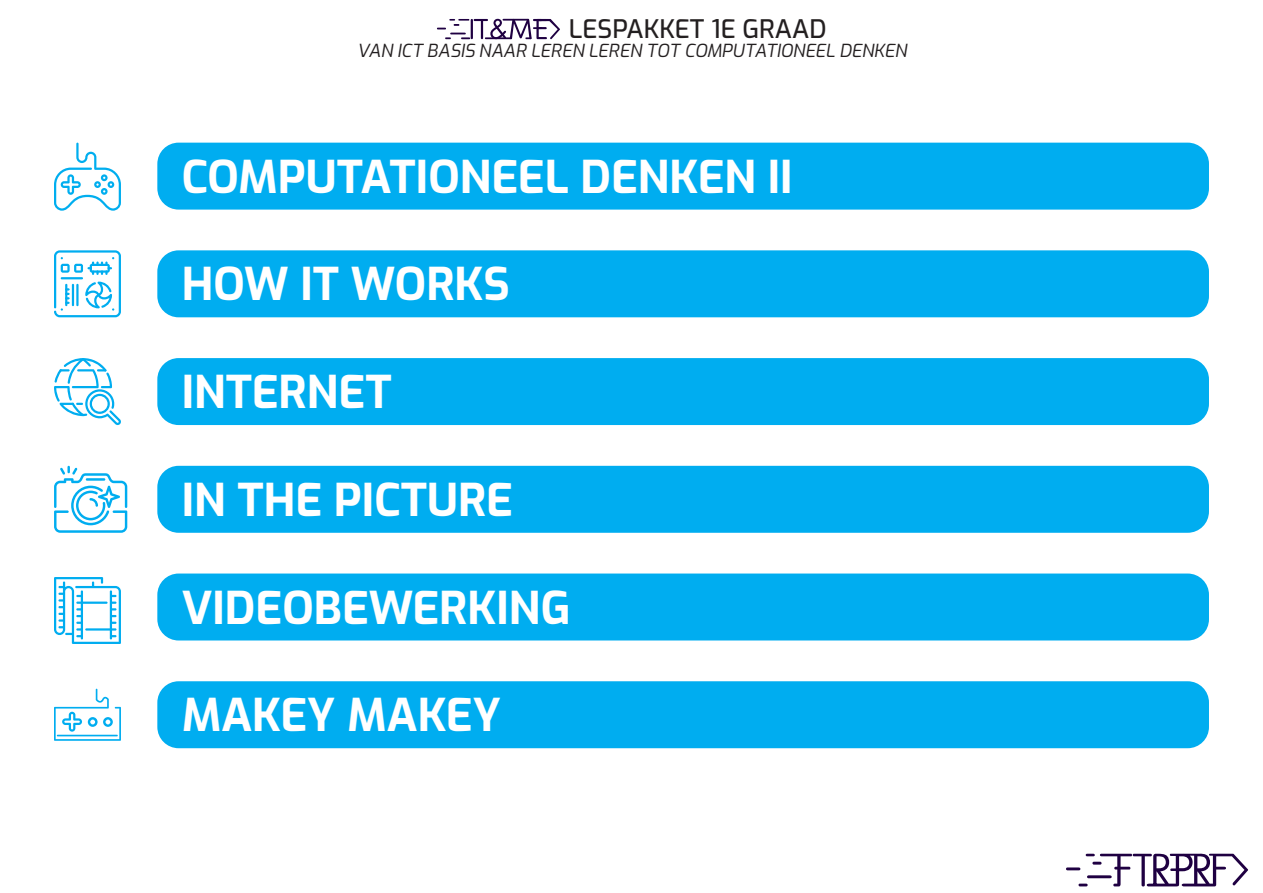
<style>
.page{position:relative;width:1263px;height:893px;background:#fff}
.page>*{position:absolute;margin:0;border:0;box-sizing:border-box;transform-origin:0 0}
.t1{font:700 45px "Exo";color:#fff}
.t2{font:500 25.5px "Exo";color:#231f20}
.t3{font:italic 18px "Exo";color:#231f20}
</style>
<div class="page">
<svg style="left:1066px;top:853px;width:182px;height:33px"></svg>
<svg style="left:437px;top:19px;width:123px;height:20px"></svg>
<div style="left:157px;top:143px;width:1052px;height:67px;background:#00adf0;border-radius:21px"></div>
<div style="left:157px;top:358px;width:1052px;height:67px;background:#00adf0;border-radius:21px"></div>
<div style="left:157px;top:573px;width:1052px;height:67px;background:#00adf0;border-radius:21px"></div>
<div style="left:157px;top:250px;width:1052px;height:67px;background:#00adf0;border-radius:21px"></div>
<div style="left:157px;top:466px;width:1052px;height:67px;background:#00adf0;border-radius:21px"></div>
<div style="left:157px;top:681px;width:1052px;height:67px;background:#00adf0;border-radius:21px"></div>
<svg style="left:54px;top:689px;width:67px;height:52px"></svg>
<hr style="left:57px;top:735px;width:61px;height:1px;background:#00adf0">
<svg style="left:54px;top:143px;width:67px;height:68px"></svg>
<svg style="left:54px;top:250px;width:67px;height:67px"></svg>
<svg style="left:54px;top:358px;width:67px;height:67px"></svg>
<svg style="left:54px;top:466px;width:73px;height:67px"></svg>
<svg style="left:54px;top:577px;width:67px;height:67px"></svg>
<p class="t2" style="left:569px;top:10px;width:259px">LESPAKKET 1E GRAAD</p>
<p class="t3" style="left:357px;top:37px;width:551px">VAN ICT BASIS NAAR LEREN LEREN TOT COMPUTATIONEEL DENKEN</p>
<p class="t1" style="left:182px;top:142px;width:612px">COMPUTATIONEEL DENKEN II</p>
<p class="t1" style="left:182px;top:250px;width:330px">HOW IT WORKS</p>
<p class="t1" style="left:182px;top:358px;width:212px">INTERNET</p>
<p class="t1" style="left:182px;top:465px;width:333px">IN THE PICTURE</p>
<p class="t1" style="left:182px;top:573px;width:390px">VIDEOBEWERKING</p>
<p class="t1" style="left:182px;top:681px;width:321px">MAKEY MAKEY</p>
</div>
